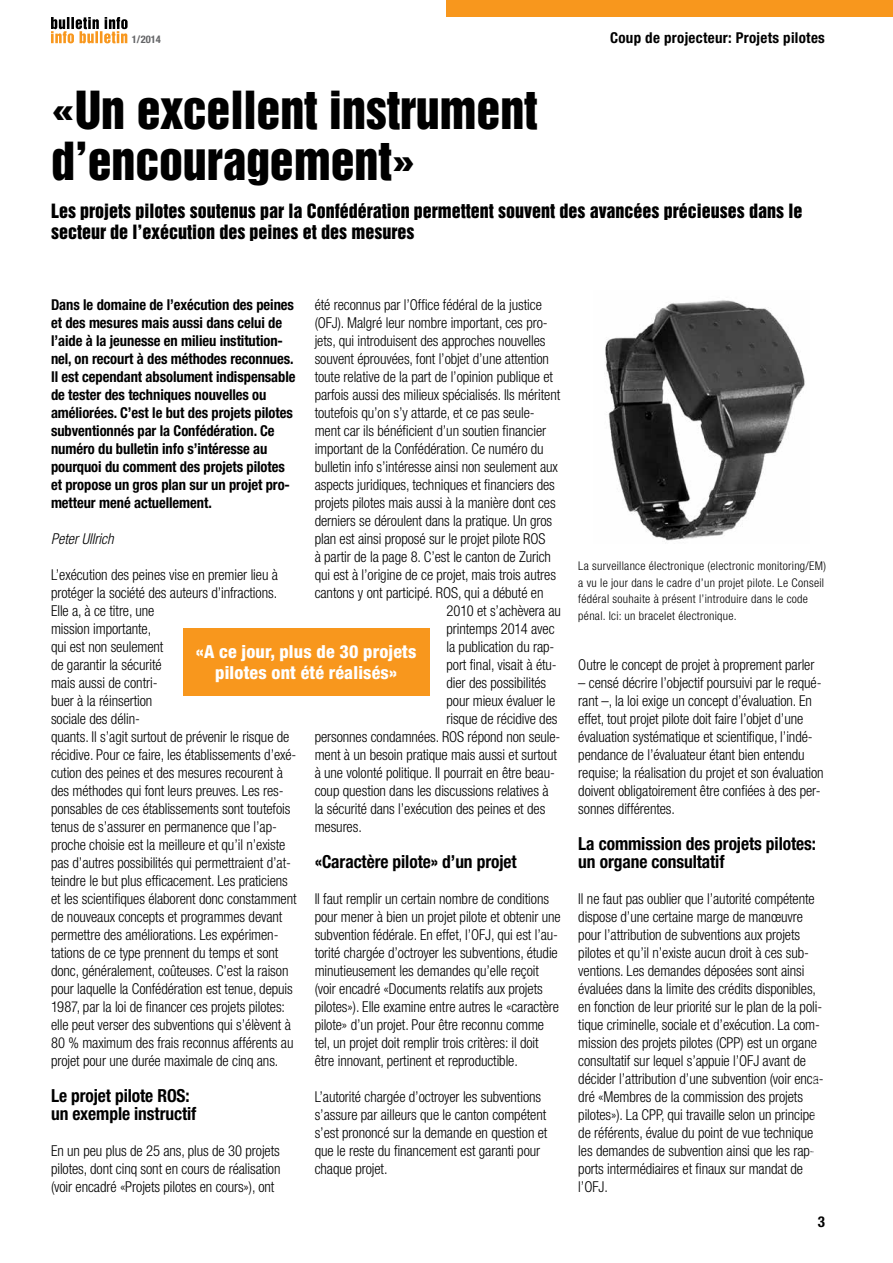
<style>
.page{position:relative;width:893px;height:1263px;background:#fff}
.page>*{position:absolute;margin:0;border:0;box-sizing:border-box;transform-origin:0 0}
.t1{font:48px/51px "Helvetica Inserat LT Std";letter-spacing:-.005em;color:#000}
.t2{font:18px/21px "Helvetica Inserat LT Std";color:#000}
.t3{font:700 condensed 18px/18px "Helvetica Neue LT Std";letter-spacing:-.005em;color:#000}
.t4{font:800 condensed 18px/21px "Helvetica Neue LT Std";letter-spacing:.01em;color:#fff;text-align:center}
.t5{font:300 condensed 15px/18px "Helvetica Neue LT Std";letter-spacing:-.005em;color:#000}
.t6{font:700 condensed 15px/18px "Helvetica Neue LT Std";letter-spacing:-.005em;color:#000}
.t7{font:700 condensed 15px "Helvetica Neue LT Std";letter-spacing:.02em;color:#000}
.t8{font:italic 300 condensed 15px "Helvetica Neue LT Std";color:#000}
.t9{font:300 condensed 12px/16.5px "Helvetica Neue LT Std";letter-spacing:.025em;color:#000}
.t10{font:700 condensed 10.5px "Helvetica Neue LT Std";color:#636466}
</style>
<div class="page">
<div style="left:446px;top:0;width:447px;height:17px;background:#f8971d"></div>
<svg style="left:51px;top:17px;width:77px;height:26px"></svg>
<div style="left:183px;top:628px;width:246px;height:68px;background:#f8971d"></div>
<img style="left:605px;top:300px;width:200px;height:241px">
<p class="t10" style="left:132px;top:33px;width:31px">1/2014</p>
<p class="t7" style="left:610px;top:29px;width:216px">Coup de projecteur: Projets pilotes</p>
<h1 class="t1" style="left:51px;top:86px;width:488px">«Un excellent instrument d’encouragement»</h1>
<p class="t2" style="left:51px;top:201px;width:753px">Les projets pilotes soutenus par la Confédération permettent souvent des avancées précieuses dans le secteur de l’exécution des peines et des mesures</p>
<p class="t6" style="left:51px;top:295px;width:246px">Dans le domaine de l’exécution des peines et des mesures mais aussi dans celui de l’aide à la jeunesse en milieu institution&shy;nel, on recourt à des méthodes reconnues.<br>Il est cependant absolument indispensable de tester des techniques nouvelles ou améliorées. C’est le but des projets pilotes subventionnés par la Confédération. Ce numéro du bulletin info s’intéresse au pourquoi du comment des projets pilotes et propose un gros plan sur un projet pro&shy;metteur mené actuellement.</p>
<p class="t8" style="left:51px;top:530px;width:64px">Peter Ullrich</p>
<p class="t5" style="left:51px;top:565px;width:247px">L’exécution des peines vise en premier lieu à protéger la société des auteurs d’infractions.<br>Elle a, à ce titre, une<br>mission importante,<br>qui est non seulement<br>de garantir la sécurité<br>mais aussi de contri-<br>buer à la réinsertion<br>sociale des délin-<br>quants. Il s’agit surtout de prévenir le risque de récidive. Pour ce faire, les établissements d’exé&shy;cution des peines et des mesures recourent à des méthodes qui font leurs preuves. Les res&shy;ponsables de ces établissements sont toutefois tenus de s’assurer en permanence que l’ap&shy;proche choisie est la meilleure et qu’il n’existe pas d’autres possibilités qui permettraient d’at&shy;teindre le but plus efficacement. Les praticiens et les scientifiques élaborent donc constamment de nouveaux concepts et programmes devant permettre des améliorations. Les expérimen&shy;tations de ce type prennent du temps et sont donc, généralement, coûteuses. C’est la raison pour laquelle la Confédération est tenue, depuis 1987, par la loi de financer ces projets pilotes: elle peut verser des subventions qui s’élèvent à 80 % maximum des frais reconnus afférents au projet pour une durée maximale de cinq ans.</p>
<p class="t3" style="left:51px;top:1086px;width:147px">Le projet pilote ROS: un exemple instructif</p>
<p class="t5" style="left:51px;top:1141px;width:231px;text-align:justify">En un peu plus de 25 ans, plus de 30 projets pilotes, dont cinq sont en cours de réalisation (voir encadré «Projets pilotes en cours»), ont</p>
<p class="t5" style="left:315px;top:295px;width:229px">été reconnus par l’Office fédéral de la justice</p>
<p class="t5" style="left:315px;top:313px;width:234px">(OFJ). Malgré leur nombre important, ces pro-</p>
<p class="t5" style="left:315px;top:331px;width:232px">jets, qui introduisent des approches nouvelles</p>
<p class="t5" style="left:315px;top:349px;width:236px">souvent éprouvées, font l’objet d’une attention</p>
<p class="t5" style="left:315px;top:367px;width:240px">toute relative de la part de l’opinion publique et</p>
<p class="t5" style="left:315px;top:385px;width:247px">parfois aussi des milieux spécialisés. Ils méritent</p>
<p class="t5" style="left:315px;top:403px;width:222px">toutefois qu’on s’y attarde, et ce pas seule-</p>
<p class="t5" style="left:315px;top:421px;width:233px">ment car ils bénéficient d’un soutien financier</p>
<p class="t5" style="left:315px;top:439px;width:231px">important de la Confédération. Ce numéro du</p>
<p class="t5" style="left:315px;top:457px;width:245px">bulletin info s’intéresse ainsi non seulement aux</p>
<p class="t5" style="left:315px;top:475px;width:242px">aspects juridiques, techniques et financiers des</p>
<p class="t5" style="left:315px;top:493px;width:243px">projets pilotes mais aussi à la manière dont ces</p>
<p class="t5" style="left:315px;top:511px;width:239px">derniers se déroulent dans la pratique. Un gros</p>
<p class="t5" style="left:315px;top:529px;width:232px">plan est ainsi proposé sur le projet pilote ROS</p>
<p class="t5" style="left:315px;top:547px;width:238px">à partir de la page 8. C’est le canton de Zurich</p>
<p class="t5" style="left:315px;top:565px;width:243px">qui est à l’origine de ce projet, mais trois autres</p>
<p class="t5" style="left:315px;top:583px;width:230px">cantons y ont participé. ROS, qui a débuté en</p>
<p class="t5" style="left:446px;top:601px;width:116px">2010 et s’achèvera au</p>
<p class="t5" style="left:446px;top:619px;width:110px">printemps 2014 avec</p>
<p class="t5" style="left:446px;top:637px;width:109px">la publication du rap-</p>
<p class="t5" style="left:446px;top:655px;width:112px">port final, visait à étu-</p>
<p class="t5" style="left:446px;top:673px;width:101px">dier des possibilités</p>
<p class="t5" style="left:446px;top:691px;width:110px">pour mieux évaluer le</p>
<p class="t5" style="left:446px;top:709px;width:112px">risque de récidive des</p>
<p class="t5" style="left:315px;top:727px;width:247px">personnes condamnées. ROS répond non seule-</p>
<p class="t5" style="left:315px;top:745px;width:244px">ment à un besoin pratique mais aussi et surtout</p>
<p class="t5" style="left:315px;top:763px;width:242px">à une volonté politique. Il pourrait en être beau-</p>
<p class="t5" style="left:315px;top:781px;width:235px">coup question dans les discussions relatives à</p>
<p class="t5" style="left:315px;top:799px;width:232px">la sécurité dans l’exécution des peines et des</p>
<p class="t5" style="left:315px;top:817px;width:49px">mesures.</p>
<p class="t3" style="left:315px;top:852px;width:203px">«Caractère pilote» d’un projet</p>
<p class="t5" style="left:315px;top:889px;width:248px">Il faut remplir un certain nombre de conditions pour mener à bien un projet pilote et obtenir une subvention fédérale. En effet, l’OFJ, qui est l’au&shy;torité chargée d’octroyer les subventions, étudie minutieusement les demandes qu’elle reçoit (voir encadré «Documents relatifs aux projets pilotes»). Elle examine entre autres le «caractère pilote» d’un projet. Pour être reconnu comme tel, un projet doit remplir trois critères: il doit être innovant, pertinent et reproductible.</p>
<p class="t5" style="left:315px;top:1087px;width:234px">L’autorité chargée d’octroyer les subventions s’assure par ailleurs que le canton compétent s’est prononcé sur la demande en question et que le reste du financement est garanti pour chaque projet.</p>
<p class="t4" style="left:196px;top:641px;width:222px">«A ce jour, plus de 30 projets pilotes ont été réalisés»</p>
<p class="t9" style="left:578px;top:558px;width:249px">La surveillance électronique (electronic monitoring/EM) a vu le jour dans le cadre d’un projet pilote. Le Conseil fédéral souhaite à présent l’introduire dans le code pénal. Ici: un bracelet électronique.</p>
<p class="t5" style="left:578px;top:655px;width:238px">Outre le concept de projet à proprement parler</p>
<p class="t5" style="left:578px;top:673px;width:247px">– censé décrire l’objectif poursuivi par le requé&shy;rant –, la loi exige un concept d’évaluation. En effet, tout projet pilote doit faire l’objet d’une évaluation systématique et scientifique, l’indé&shy;pendance de l’évaluateur étant bien entendu requise; la réalisation du projet et son évaluation doivent obligatoirement être confiées à des per&shy;sonnes différentes.</p>
<p class="t3" style="left:578px;top:834px;width:239px">La commission des projets pilotes: un organe consultatif</p>
<p class="t5" style="left:578px;top:889px;width:247px">Il ne faut pas oublier que l’autorité compétente dispose d’une certaine marge de manœuvre pour l’attribution de subventions aux projets pilotes et qu’il n’existe aucun droit à ces sub&shy;ventions. Les demandes déposées sont ainsi évaluées dans la limite des crédits disponibles, en fonction de leur priorité sur le plan de la poli&shy;tique criminelle, sociale et d’exécution. La com&shy;mission des projets pilotes (CPP) est un organe consultatif sur lequel s’appuie l’OFJ avant de décider l’attribution d’une subvention (voir enca&shy;dré «Membres de la commission des projets pilotes»). La CPP, qui travaille selon un principe de référents, évalue du point de vue technique les demandes de subvention ainsi que les rap&shy;ports intermédiaires et finaux sur mandat de l’OFJ.</p>
<p class="t6" style="left:818px;top:1212px;width:9px">3</p>
</div>
